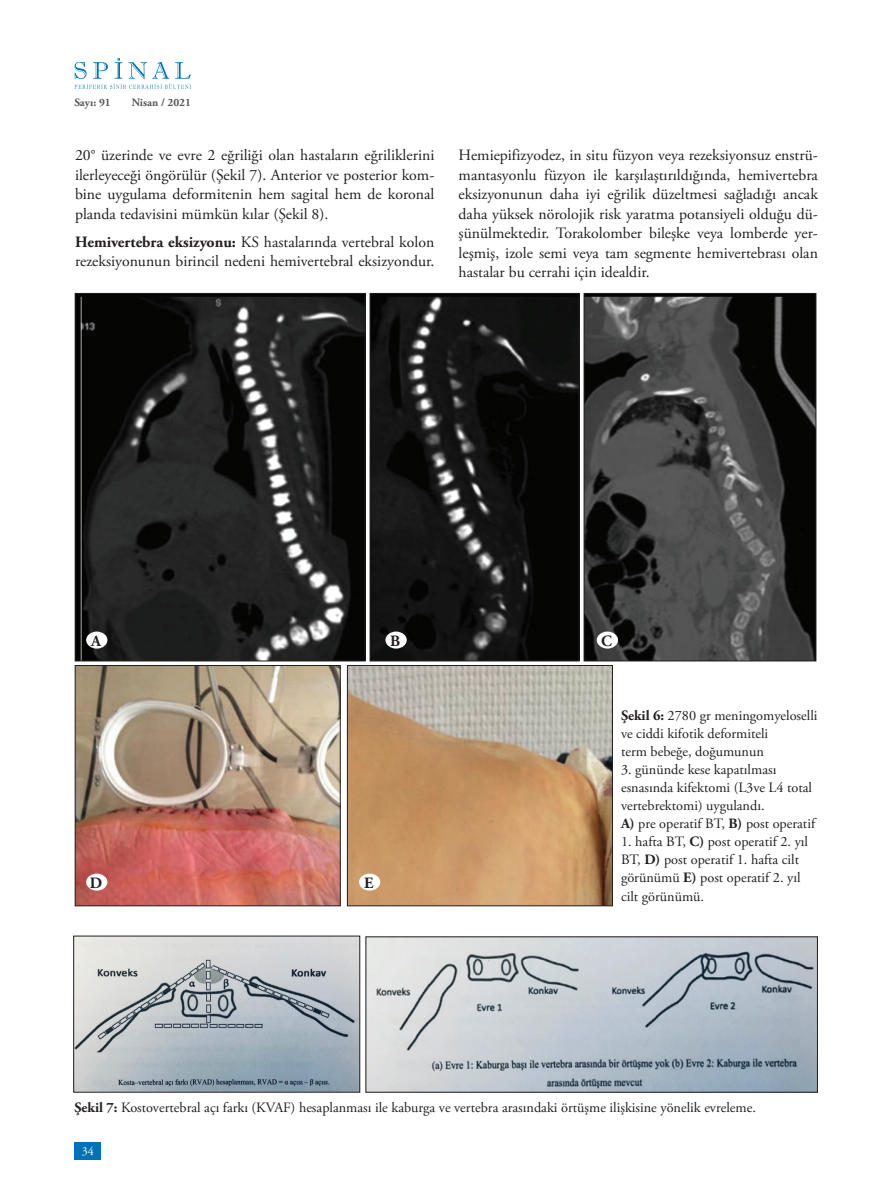
<style>
.page{position:relative;width:893px;height:1191px;background:#fff}
.page>*{position:absolute;margin:0;border:0;box-sizing:border-box;transform-origin:0 0}
.t1{font:15.75px/19.5px "Adobe Garamond Pro";color:#231f20;text-align:justify}
.t2{font:700 15.75px "Adobe Garamond Pro";color:#231f20}
.t3{font:14.25px/18px "Adobe Garamond Pro";color:#231f20}
.t4{font:12px "Adobe Garamond Pro";color:#fff}
.t5{font:700 11.25px "Adobe Garamond Pro";color:#57585a}
.s1{font-weight:700}
</style>
<div class="page">
<div style="left:74px;top:1141px;width:27px;height:18px;background:#0072b4"></div>
<svg style="left:74px;top:58px;width:117px;height:31px"></svg>
<img style="left:77px;top:295px;width:286px;height:364px">
<div style="left:75px;top:293px;width:290px;height:368px;border:1px solid #1e1f22"></div>
<img style="left:372px;top:295px;width:205px;height:364px">
<div style="left:370px;top:293px;width:209px;height:368px;border:1px solid #1e1f22"></div>
<img style="left:586px;top:295px;width:228px;height:364px">
<div style="left:584px;top:293px;width:232px;height:368px;border:1px solid #1e1f22"></div>
<img style="left:77px;top:667px;width:262px;height:237px">
<div style="left:75px;top:665px;width:266px;height:241px;border:1px solid #231f20"></div>
<img style="left:349px;top:667px;width:262px;height:237px">
<div style="left:347px;top:665px;width:266px;height:241px;border:1px solid #231f20"></div>
<div style="left:86px;top:631px;width:21px;height:17px;background:#fff;border-radius:50%"></div>
<div style="left:385px;top:631px;width:22px;height:17px;background:#fff;border-radius:50%"></div>
<div style="left:597px;top:631px;width:21px;height:17px;background:#fff;border-radius:50%"></div>
<div style="left:86px;top:873px;width:21px;height:17px;background:#fff;border-radius:50%"></div>
<div style="left:359px;top:873px;width:21px;height:17px;background:#fff;border-radius:50%"></div>
<img style="left:75px;top:937px;width:283px;height:153px">
<div style="left:73px;top:935px;width:287px;height:157px;border:1px solid #231f20"></div>
<img style="left:367px;top:938px;width:449px;height:152px">
<p class="t5" style="left:74px;top:96px;width:38px">Sayı: 91</p>
<p class="t5" style="left:132px;top:96px;width:61px">Nisan / 2021</p>
<p class="t1" style="left:75px;top:146px;width:361px">20° üzerinde ve evre 2 eğriliği olan hastaların eğriliklerini ilerleyeceği öngörülür (Şekil 7). Anterior ve posterior kom&shy;bine uygulama deformitenin hem sagital hem de koronal planda tedavisini mümkün kılar (Şekil 8).</p>
<p class="t1" style="left:75px;top:233px;width:361px"><span class="s1">Hemivertebra eksizyonu:</span> KS hastalarında vertebral kolon rezeksiyonunun birincil nedeni hemivertebral eksizyondur.</p>
<p class="t1" style="left:459px;top:146px;width:361px">Hemiepifizyodez, in situ füzyon veya rezeksiyonsuz enstrü&shy;mantasyonlu füzyon ile karşılaştırıldığında, hemivertebra eksizyonunun daha iyi eğrilik düzeltmesi sağladığı ancak daha yüksek nörolojik risk yaratma potansiyeli olduğu dü&shy;şünülmektedir. Torakolomber bileşke veya lomberde yer&shy;leşmiş, izole semi veya tam segmente hemivertebrası olan hastalar bu cerrahi için idealdir.</p>
<p class="t2" style="left:91px;top:631px;width:11px">A</p>
<p class="t2" style="left:390px;top:631px;width:12px">B</p>
<p class="t2" style="left:601px;top:631px;width:12px">C</p>
<p class="t2" style="left:90px;top:874px;width:14px">D</p>
<p class="t2" style="left:364px;top:873px;width:11px">E</p>
<p class="t3" style="left:621px;top:707px;width:198px"><span class="s1">Şekil 6:</span> 2780 gr meningomyeloselli ve ciddi kifotik deformiteli<br>term bebeğe, doğumunun</p>
<p class="t3" style="left:621px;top:761px;width:196px">3. gününde kese kapatılması esnasında kifektomi (L3ve L4 total vertebrektomi) uygulandı.<br><span class="s1">A)</span> pre operatif BT, <span class="s1">B)</span> post operatif</p>
<p class="t3" style="left:621px;top:833px;width:189px">1. hafta BT, <span class="s1">C)</span> post operatif 2. yıl<br>BT, <span class="s1">D)</span> post operatif 1. hafta cilt görünümü <span class="s1">E)</span> post operatif 2. yıl cilt görünümü.</p>
<p class="t3" style="left:74px;top:1098px;width:683px"><span class="s1">Şekil 7:</span> Kostovertebral açı farkı (KVAF) hesaplanması ile kaburga ve vertebra arasındaki örtüşme ilişkisine yönelik evreleme.</p>
<p class="t4" style="left:82px;top:1143px;width:13px">34</p>
</div>
